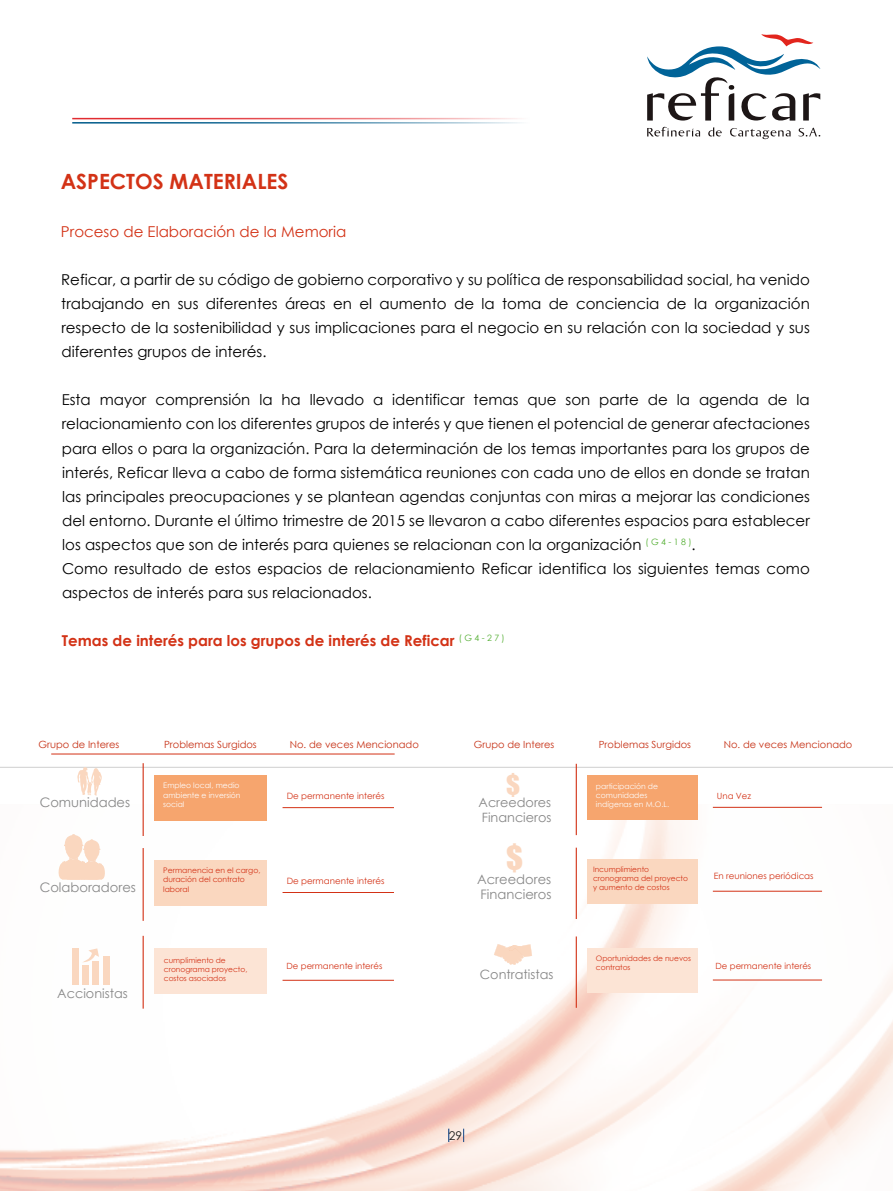
<style>
.page{position:relative;width:893px;height:1191px;background:#fff}
.page>*{position:absolute;margin:0;border:0;box-sizing:border-box;transform-origin:0 0}
.t1{font:31.05px "Impact";color:#fad7bf}
.t2{font:25.65px "Impact";color:#fad7bf}
.t3{font:700 21px "Century Gothic";color:#d33216}
.t4{font:15px/24px "Century Gothic";color:#000;text-align:justify}
.t5{font:700 15px "Century Gothic";color:#d33216}
.t6{font:15px "Century Gothic";color:#d33216}
.t7{font:13.05px/15.8px "Century Gothic";color:#878787}
.t8{font:12.75px/15.5px "Century Gothic";color:#878787}
.t9{font:12px "Century Gothic";color:#1d1d1b}
.t10{font:9.9px "Century Gothic";color:#c63014}
.t11{font:8.7px "Century Gothic";color:#d33216}
.t12{font:8.55px "Century Gothic";color:#d33216}
.t13{font:7.65px/9.1px "Century Gothic";color:#fdfdfd;text-align:justify}
.t14{font:7.65px/9.1px "Century Gothic";color:#d33216}
.t15{font:7.5px/9px "Century Gothic";color:#d33216}
</style>
<div class="page">
<img style="left:0;top:754px;width:893px;height:436px">
<hr style="left:143px;top:763px;width:1px;height:73px;background:#d33216">
<div style="left:155px;top:775px;width:112px;height:46px;background:#f6a56e"></div>
<hr style="left:283px;top:807px;width:111px;height:1px;background:#d33216">
<hr style="left:143px;top:848px;width:1px;height:73px;background:#d33216">
<div style="left:155px;top:860px;width:112px;height:45px;background:#fad7bf"></div>
<hr style="left:283px;top:892px;width:111px;height:1px;background:#d33216">
<svg style="left:77px;top:767px;width:25px;height:28px"></svg>
<hr style="left:143px;top:935px;width:1px;height:73px;background:#d33216">
<div style="left:155px;top:948px;width:112px;height:45px;background:#fce4d5"></div>
<hr style="left:283px;top:980px;width:111px;height:1px;background:#d33216">
<hr style="left:576px;top:764px;width:1px;height:71px;background:#d33216">
<div style="left:588px;top:775px;width:110px;height:45px;background:#f6a56e"></div>
<hr style="left:713px;top:807px;width:109px;height:1px;background:#d33216">
<hr style="left:576px;top:847px;width:1px;height:72px;background:#d33216">
<div style="left:588px;top:859px;width:110px;height:45px;background:#fad7bf"></div>
<hr style="left:713px;top:891px;width:109px;height:1px;background:#d33216">
<hr style="left:576px;top:936px;width:1px;height:71px;background:#d33216">
<div style="left:588px;top:948px;width:110px;height:45px;background:#fce4d5"></div>
<hr style="left:713px;top:979px;width:109px;height:1px;background:#d33216">
<svg style="left:494px;top:944px;width:38px;height:21px"></svg>
<hr style="left:51px;top:753px;width:344px;height:1px;background:#d33216">
<svg style="left:56px;top:834px;width:51px;height:45px"></svg>
<div style="left:72px;top:948px;width:7px;height:36px;background:#fad7bf"></div>
<div style="left:82px;top:965px;width:7px;height:19px;background:#fad7bf"></div>
<div style="left:92px;top:960px;width:7px;height:24px;background:#fad7bf"></div>
<div style="left:103px;top:956px;width:7px;height:28px;background:#fad7bf"></div>
<svg style="left:82px;top:948px;width:17px;height:14px"></svg>
<svg style="left:448px;top:1128px;width:1px;height:14px"></svg>
<svg style="left:463px;top:1128px;width:1px;height:14px"></svg>
<svg style="left:73px;top:117px;width:447px;height:7px"></svg>
<svg style="left:798px;top:128px;width:22px;height:8px"></svg>
<svg style="left:708px;top:127px;width:14px;height:9px"></svg>
<svg style="left:730px;top:128px;width:61px;height:11px"></svg>
<svg style="left:647px;top:127px;width:53px;height:10px"></svg>
<svg style="left:647px;top:34px;width:173px;height:87px"></svg>
<p class="t3" style="left:61px;top:166px;width:229px">ASPECTOS MATERIALES</p>
<p class="t6" style="left:61px;top:221px;width:287px">Proceso de Elaboración de la Memoria</p>
<p class="t4" style="left:61px;top:268px;width:750px">Reficar, a partir de su código de gobierno corporativo y su política de responsabilidad social, ha venido trabajando en sus diferentes áreas en el aumento de la toma de conciencia de la organización respecto de la sostenibilidad y sus implicaciones para el negocio en su relación con la sociedad y sus diferentes grupos de interés.</p>
<p class="t4" style="left:62px;top:388px;width:750px;text-align:left">Esta mayor comprensión la ha llevado a identificar temas que son parte de la agenda de la relacionamiento con los diferentes grupos de interés y que tienen el potencial de generar afectaciones para ellos o para la organización. Para la determinación de los temas importantes para los grupos de interés, Reficar lleva a cabo de forma sistemática reuniones con cada uno de ellos en donde se tratan las principales preocupaciones y se plantean agendas conjuntas con miras a mejorar las condiciones del entorno. Durante el último trimestre de 2015 se llevaron a cabo diferentes espacios para establecer los aspectos que son de interés para quienes se relacionan con la organización <sup>(</sup> <sup>G</sup> <sup>4</sup> <sup>-</sup> <sup>1</sup> <sup>8</sup> <sup>)</sup>.<br>Como resultado de estos espacios de relacionamiento Reficar identifica los siguientes temas como aspectos de interés para sus relacionados.</p>
<p class="t5" style="left:62px;top:629px;width:444px">Temas de interés para los grupos de interés de Reficar <sup>(</sup> <sup>G</sup> <sup>4</sup> <sup>-</sup> <sup>2</sup> <sup>7</sup> <sup>)</sup></p>
<p class="t10" style="left:38px;top:737px;width:82px">Grupo de Interes</p>
<p class="t10" style="left:164px;top:737px;width:94px">Problemas Surgidos</p>
<p class="t10" style="left:290px;top:737px;width:131px">No. de veces Mencionado</p>
<p class="t10" style="left:474px;top:737px;width:82px">Grupo de Interes</p>
<p class="t10" style="left:599px;top:737px;width:94px">Problemas Surgidos</p>
<p class="t10" style="left:724px;top:737px;width:130px">No. de veces Mencionado</p>
<p class="t7" style="left:40px;top:794px;width:92px">Comunidades</p>
<p class="t7" style="left:40px;top:879px;width:98px">Colaboradores</p>
<p class="t8" style="left:57px;top:985px;width:72px">Accionistas</p>
<p class="t13" style="left:163px;top:781px;width:79px">Empleo local, medio ambiente e inversión social</p>
<p class="t11" style="left:287px;top:789px;width:99px">De permanente interés</p>
<p class="t14" style="left:163px;top:865px;width:99px">Permanencia en el cargo, duración del contrato laboral</p>
<p class="t11" style="left:287px;top:874px;width:99px">De permanente interés</p>
<p class="t2" style="left:506px;top:764px;width:16px">$</p>
<p class="t8" style="left:479px;top:794px;width:74px">Acreedores<br>Financieros</p>
<p class="t13" style="left:596px;top:781px;width:75px;text-align:left">participación de comunidades indígenas en M.O.L.</p>
<p class="t12" style="left:717px;top:789px;width:36px">Una Vez</p>
<p class="t1" style="left:506px;top:833px;width:18px">$</p>
<p class="t15" style="left:593px;top:865px;width:96px">Incumplimiento cronograma del proyecto y aumento de costos</p>
<p class="t7" style="left:477px;top:870px;width:76px">Acreedores<br>Financieros</p>
<p class="t11" style="left:714px;top:869px;width:101px">En reuniones periódicas</p>
<p class="t15" style="left:164px;top:956px;width:85px">cumplimiento de cronograma proyecto, costos asociados</p>
<p class="t15" style="left:596px;top:953px;width:97px">Oportunidades de nuevos contratos</p>
<p class="t12" style="left:287px;top:960px;width:97px">De permanente interés</p>
<p class="t12" style="left:716px;top:960px;width:97px">De permanente interés</p>
<p class="t8" style="left:480px;top:966px;width:75px">Contratistas</p>
<p class="t9" style="left:449px;top:1127px;width:15px">29</p>
</div>
